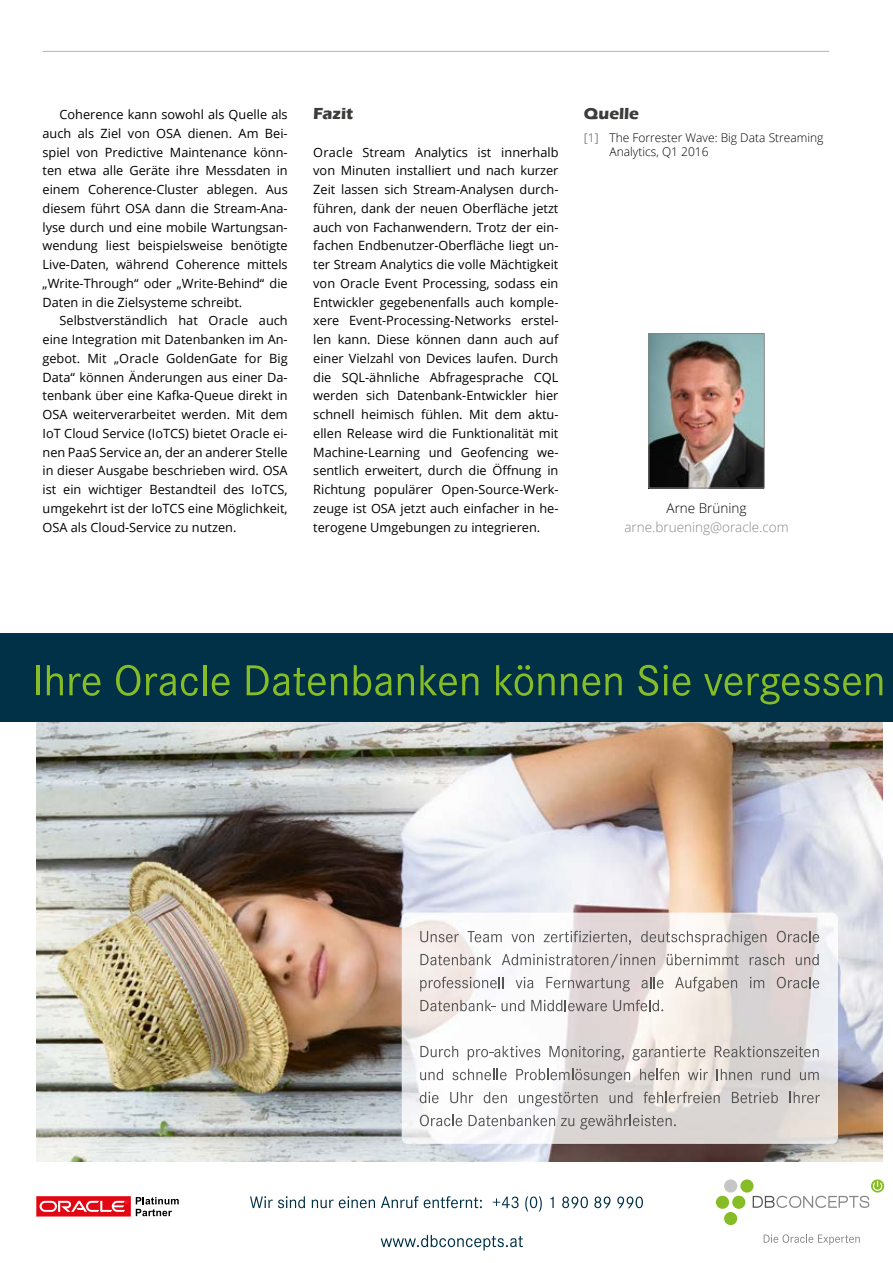
<style>
.page{position:relative;width:893px;height:1263px;background:#fff}
.page>*{position:absolute;margin:0;border:0;box-sizing:border-box;transform-origin:0 0}
.t1{font:700 16.5px "Eras ITC";letter-spacing:-.005em;color:#3c3c3b}
.t2{font:300 13.5px "Open Sans";color:#878787}
.t3{font:300 13.5px "Open Sans";color:#000}
.t4{font:12.75px/18.8px "Open Sans";color:#000;text-align:justify}
.t5{font:300 12px/14.2px "Open Sans";color:#000}
.s1{font-weight:400;color:#878787}
</style>
<div class="page">
<hr style="left:43px;top:51px;width:786px;height:1px;background:#b3b2b2">
<div style="left:36px;top:1196px;width:95px;height:20px;background:#e30613"></div>
<svg style="left:40px;top:1201px;width:88px;height:11px"></svg>
<svg style="left:136px;top:1197px;width:43px;height:19px"></svg>
<img style="left:36px;top:721px;width:846px;height:440px">
<svg style="left:764px;top:1234px;width:96px;height:11px"></svg>
<div style="left:724px;top:1212px;width:13px;height:13px;background:#86bc25;border-radius:50%"></div>
<div style="left:732px;top:1196px;width:13px;height:13px;background:#86bc25;border-radius:50%"></div>
<div style="left:716px;top:1196px;width:13px;height:13px;background:#86bc25;border-radius:50%"></div>
<div style="left:740px;top:1179px;width:14px;height:13px;background:#86bc25;border-radius:50%"></div>
<div style="left:724px;top:1179px;width:13px;height:13px;background:#c6c6c6;border-radius:50%"></div>
<svg style="left:871px;top:1179px;width:13px;height:13px"></svg>
<svg style="left:753px;top:1181px;width:129px;height:27px"></svg>
<svg style="left:381px;top:1235px;width:142px;height:15px"></svg>
<img style="left:402px;top:912px;width:436px;height:232px">
<svg style="left:420px;top:931px;width:39px;height:11px"></svg>
<svg style="left:467px;top:931px;width:35px;height:11px"></svg>
<svg style="left:511px;top:934px;width:23px;height:8px"></svg>
<svg style="left:544px;top:931px;width:87px;height:13px"></svg>
<svg style="left:641px;top:931px;width:125px;height:14px"></svg>
<svg style="left:777px;top:931px;width:42px;height:11px"></svg>
<svg style="left:420px;top:954px;width:72px;height:11px"></svg>
<svg style="left:502px;top:954px;width:153px;height:14px"></svg>
<svg style="left:667px;top:954px;width:72px;height:11px"></svg>
<svg style="left:749px;top:954px;width:35px;height:11px"></svg>
<svg style="left:796px;top:954px;width:23px;height:11px"></svg>
<svg style="left:420px;top:977px;width:84px;height:14px"></svg>
<svg style="left:516px;top:977px;width:17px;height:11px"></svg>
<svg style="left:546px;top:977px;width:84px;height:14px"></svg>
<svg style="left:641px;top:977px;width:22px;height:11px"></svg>
<svg style="left:675px;top:977px;width:62px;height:14px"></svg>
<svg style="left:750px;top:977px;width:14px;height:11px"></svg>
<svg style="left:777px;top:977px;width:42px;height:11px"></svg>
<svg style="left:420px;top:1000px;width:76px;height:11px"></svg>
<svg style="left:502px;top:1000px;width:23px;height:11px"></svg>
<svg style="left:531px;top:1000px;width:76px;height:11px"></svg>
<svg style="left:613px;top:1000px;width:50px;height:11px"></svg>
<svg style="left:420px;top:1046px;width:38px;height:11px"></svg>
<svg style="left:467px;top:1046px;width:73px;height:14px"></svg>
<svg style="left:549px;top:1046px;width:75px;height:14px"></svg>
<svg style="left:632px;top:1046px;width:73px;height:14px"></svg>
<svg style="left:715px;top:1046px;width:104px;height:11px"></svg>
<svg style="left:420px;top:1069px;width:23px;height:11px"></svg>
<svg style="left:452px;top:1069px;width:55px;height:11px"></svg>
<svg style="left:516px;top:1069px;width:114px;height:14px"></svg>
<svg style="left:640px;top:1069px;width:39px;height:11px"></svg>
<svg style="left:688px;top:1069px;width:20px;height:11px"></svg>
<svg style="left:717px;top:1069px;width:35px;height:11px"></svg>
<svg style="left:761px;top:1069px;width:29px;height:11px"></svg>
<svg style="left:800px;top:1072px;width:19px;height:8px"></svg>
<svg style="left:420px;top:1092px;width:19px;height:11px"></svg>
<svg style="left:450px;top:1092px;width:23px;height:11px"></svg>
<svg style="left:484px;top:1092px;width:23px;height:11px"></svg>
<svg style="left:519px;top:1092px;width:79px;height:14px"></svg>
<svg style="left:609px;top:1092px;width:24px;height:11px"></svg>
<svg style="left:643px;top:1092px;width:77px;height:11px"></svg>
<svg style="left:732px;top:1092px;width:46px;height:11px"></svg>
<svg style="left:790px;top:1092px;width:30px;height:11px"></svg>
<svg style="left:420px;top:1115px;width:42px;height:11px"></svg>
<svg style="left:469px;top:1115px;width:86px;height:11px"></svg>
<svg style="left:561px;top:1118px;width:13px;height:8px"></svg>
<svg style="left:580px;top:1115px;width:96px;height:14px"></svg>
<div style="left:0;top:634px;width:893px;height:87px;background:#003147"></div>
<hr style="left:36px;top:665px;width:4px;height:30px;background:#86bc25">
<svg style="left:47px;top:665px;width:16px;height:30px"></svg>
<svg style="left:69px;top:673px;width:31px;height:23px"></svg>
<svg style="left:116px;top:665px;width:24px;height:31px"></svg>
<svg style="left:146px;top:673px;width:52px;height:23px"></svg>
<hr style="left:203px;top:665px;width:3px;height:30px;background:#86bc25">
<svg style="left:212px;top:673px;width:18px;height:23px"></svg>
<svg style="left:247px;top:665px;width:100px;height:31px"></svg>
<svg style="left:353px;top:665px;width:61px;height:31px"></svg>
<svg style="left:420px;top:665px;width:58px;height:31px"></svg>
<svg style="left:496px;top:665px;width:59px;height:31px"></svg>
<svg style="left:561px;top:673px;width:61px;height:23px"></svg>
<svg style="left:638px;top:665px;width:52px;height:31px"></svg>
<svg style="left:704px;top:673px;width:178px;height:31px"></svg>
<svg style="left:250px;top:1196px;width:55px;height:12px"></svg>
<svg style="left:312px;top:1196px;width:63px;height:12px"></svg>
<svg style="left:381px;top:1196px;width:101px;height:12px"></svg>
<svg style="left:493px;top:1196px;width:26px;height:12px"></svg>
<svg style="left:525px;top:1196px;width:17px;height:15px"></svg>
<svg style="left:550px;top:1196px;width:4px;height:12px"></svg>
<svg style="left:562px;top:1196px;width:26px;height:12px"></svg>
<svg style="left:594px;top:1196px;width:16px;height:12px"></svg>
<svg style="left:617px;top:1196px;width:26px;height:12px"></svg>
<img style="left:651px;top:335px;width:111px;height:151px">
<div style="left:649px;top:333px;width:115px;height:155px;border:1px solid #878787"></div>
<p class="t4" style="left:43px;top:105px;width:247px;text-indent:17px">Coherence kann sowohl als Quelle als auch als Ziel von OSA dienen. Am Bei&shy;spiel von Predictive Maintenance könn&shy;ten etwa alle Geräte ihre Messdaten in einem Coherence-Cluster ablegen. Aus diesem führt OSA dann die Stream-Ana&shy;lyse durch und eine mobile Wartungsan&shy;wendung liest beispielsweise benötigte Live-Daten, während Coherence mittels „Write-Through“ oder „Write-Behind“ die Daten in die Zielsysteme schreibt.</p>
<p class="t4" style="left:43px;top:311px;width:247px;text-indent:17px">Selbstverständlich hat Oracle auch eine Integration mit Datenbanken im An&shy;gebot. Mit „Oracle GoldenGate for Big Data“ können Änderungen aus einer Da&shy;tenbank über eine Kafka-Queue direkt in OSA weiterverarbeitet werden. Mit dem IoT Cloud Service (IoTCS) bietet Oracle ei&shy;nen PaaS Service an, der an anderer Stelle in dieser Ausgabe beschrieben wird. OSA ist ein wichtiger Bestandteil des IoTCS, umgekehrt ist der IoTCS eine Möglichkeit, OSA als Cloud-Service zu nutzen.</p>
<p class="t1" style="left:313px;top:104px;width:41px">Fazit</p>
<p class="t4" style="left:313px;top:142px;width:247px">Oracle Stream Analytics ist innerhalb von Minuten installiert und nach kurzer Zeit lassen sich Stream-Analysen durch&shy;führen, dank der neuen Oberfläche jetzt auch von Fachanwendern. Trotz der ein&shy;fachen Endbenutzer-Oberfläche liegt un&shy;ter Stream Analytics die volle Mächtigkeit von Oracle Event Processing, sodass ein Entwickler gegebenenfalls auch komple&shy;xere Event-Processing-Networks erstel&shy;len kann. Diese können dann auch auf einer Vielzahl von Devices laufen. Durch die SQL-ähnliche Abfragesprache CQL werden sich Datenbank-Entwickler hier schnell heimisch fühlen. Mit dem aktu&shy;ellen Release wird die Funktionalität mit Machine-Learning und Geofencing we&shy;sentlich erweitert, durch die Öffnung in Richtung populärer Open-Source-Werk&shy;zeuge ist OSA jetzt auch einfacher in he&shy;terogene Umgebungen zu integrieren.</p>
<p class="t1" style="left:584px;top:104px;width:56px">Quelle</p>
<p class="t5" style="left:609px;top:130px;width:215px;text-indent:-26px"><span class="s1">[1]</span> The Forrester Wave: Big Data Streaming<br>Analytics, Q1 2016</p>
<p class="t3" style="left:667px;top:499px;width:81px">Arne Brüning</p>
<p class="t2" style="left:624px;top:517px;width:166px">arne.bruening@oracle.com</p>
</div>
